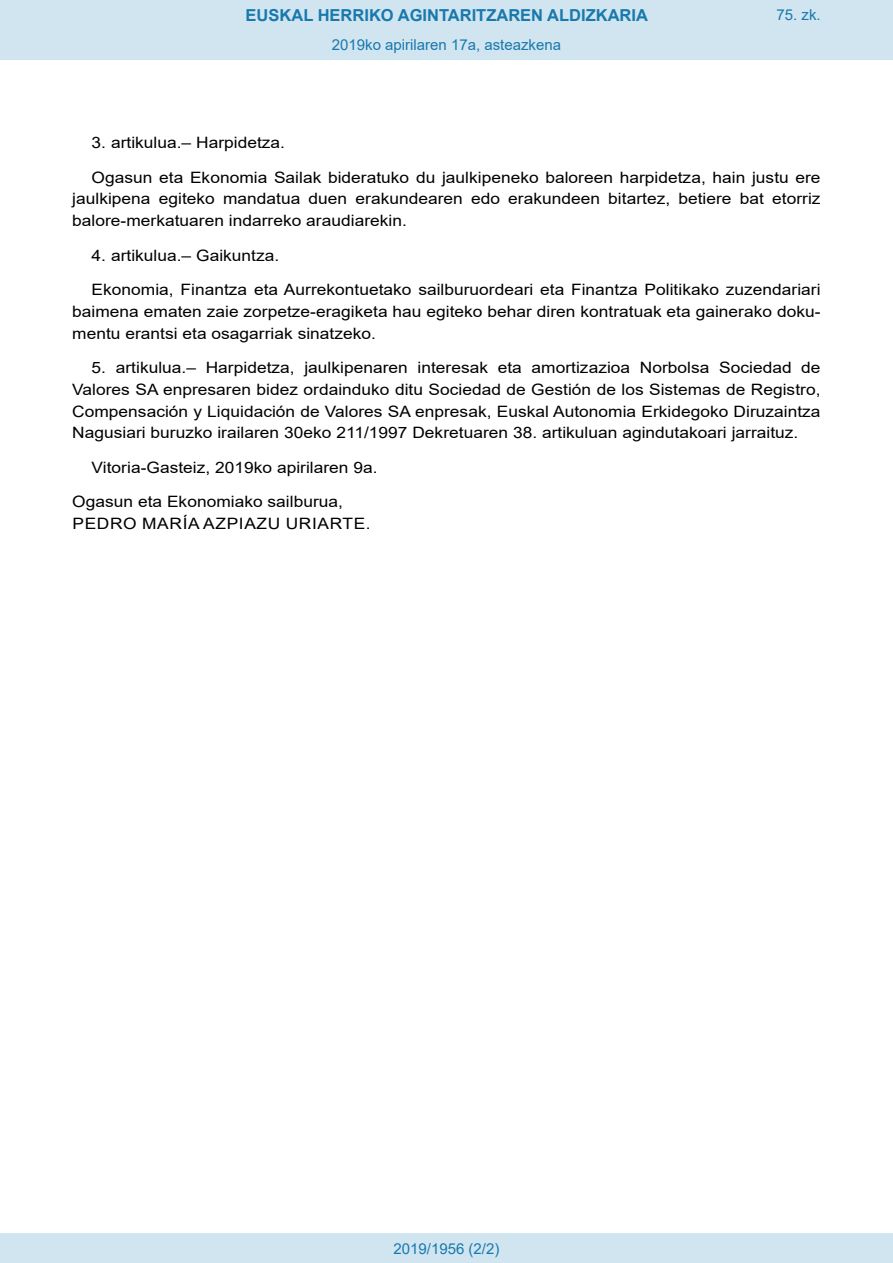
<style>
.page{position:relative;width:893px;height:1263px;background:#fff}
.page>*{position:absolute;margin:0;border:0;box-sizing:border-box;transform-origin:0 0}
.t1{font:700 16.5px "Arial";color:#1879ad}
.BOPVDetalle{font:15.6px/21.8px "Arial";color:#000;text-align:justify;scale:1.11 1}
.BOPVFirmaLugFec{font:15.6px "Arial";color:#000;scale:1.11 1}
.BOPVFirmaPuesto{font:15.6px "Arial";color:#000;scale:1.11 1}
.BOPVFirmaNombre{font:15.6px "Arial";letter-spacing:.035em;color:#000;scale:1.11 1}
.Paginacion_Centro{font:15px "Arial";color:#1879ad}
</style>
<div class="page">
<div style="left:0;top:0;width:893px;height:60px;background:#d0e5f0"></div>
<div style="left:0;top:1233px;width:893px;height:30px;background:#d0e5f0"></div>
<p class="t1" style="left:246px;top:3px;width:404px">EUSKAL HERRIKO AGINTARITZAREN ALDIZKARIA</p>
<p class="Paginacion_Centro" style="left:332px;top:35px;width:231px">2019ko apirilaren 17a, asteazkena</p>
<p class="Paginacion_Centro" style="left:776px;top:5px;width:46px">75. zk.</p>
<p class="BOPVDetalle" style="left:92px;top:132px;width:176px">3. artikulua.– Harpidetza.</p>
<p class="BOPVDetalle" style="left:72px;top:166px;width:676px;text-indent:19px">Ogasun eta Ekonomia Sailak bideratuko du jaulkipeneko baloreen harpidetza, hain justu ere jaulkipena egiteko mandatua duen erakundearen edo erakundeen bitartez, betiere bat etorriz balore-merkatuaren indarreko araudiarekin.</p>
<p class="BOPVDetalle" style="left:92px;top:244px;width:171px">4. artikulua.– Gaikuntza.</p>
<p class="BOPVDetalle" style="left:72px;top:279px;width:676px;text-indent:19px">Ekonomia, Finantza eta Aurrekontuetako sailburuordeari eta Finantza Politikako zuzendariari baimena ematen zaie zorpetze-eragiketa hau egiteko behar diren kontratuak eta gainerako doku&shy;mentu erantsi eta osagarriak sinatzeko.</p>
<p class="BOPVDetalle" style="left:72px;top:357px;width:676px;text-indent:19px">5. artikulua.– Harpidetza, jaulkipenaren interesak eta amortizazioa Norbolsa Sociedad de Valores SA enpresaren bidez ordainduko ditu Sociedad de Gestión de los Sistemas de Registro, Compensación y Liquidación de Valores SA enpresak, Euskal Autonomia Erkidegoko Diruzaintza Nagusiari buruzko irailaren 30eko 211/1997 Dekretuaren 38. artikuluan agindutakoari jarraituz.</p>
<p class="BOPVFirmaLugFec" style="left:92px;top:457px;width:259px">Vitoria-Gasteiz, 2019ko apirilaren 9a.</p>
<p class="BOPVFirmaPuesto" style="left:72px;top:491px;width:245px">Ogasun eta Ekonomiako sailburua,</p>
<p class="BOPVFirmaNombre" style="left:73px;top:513px;width:270px">PEDRO MARÍA AZPIAZU URIARTE.</p>
<p class="Paginacion_Centro" style="left:393px;top:1238px;width:107px">2019/1956 (2/2)</p>
</div>
